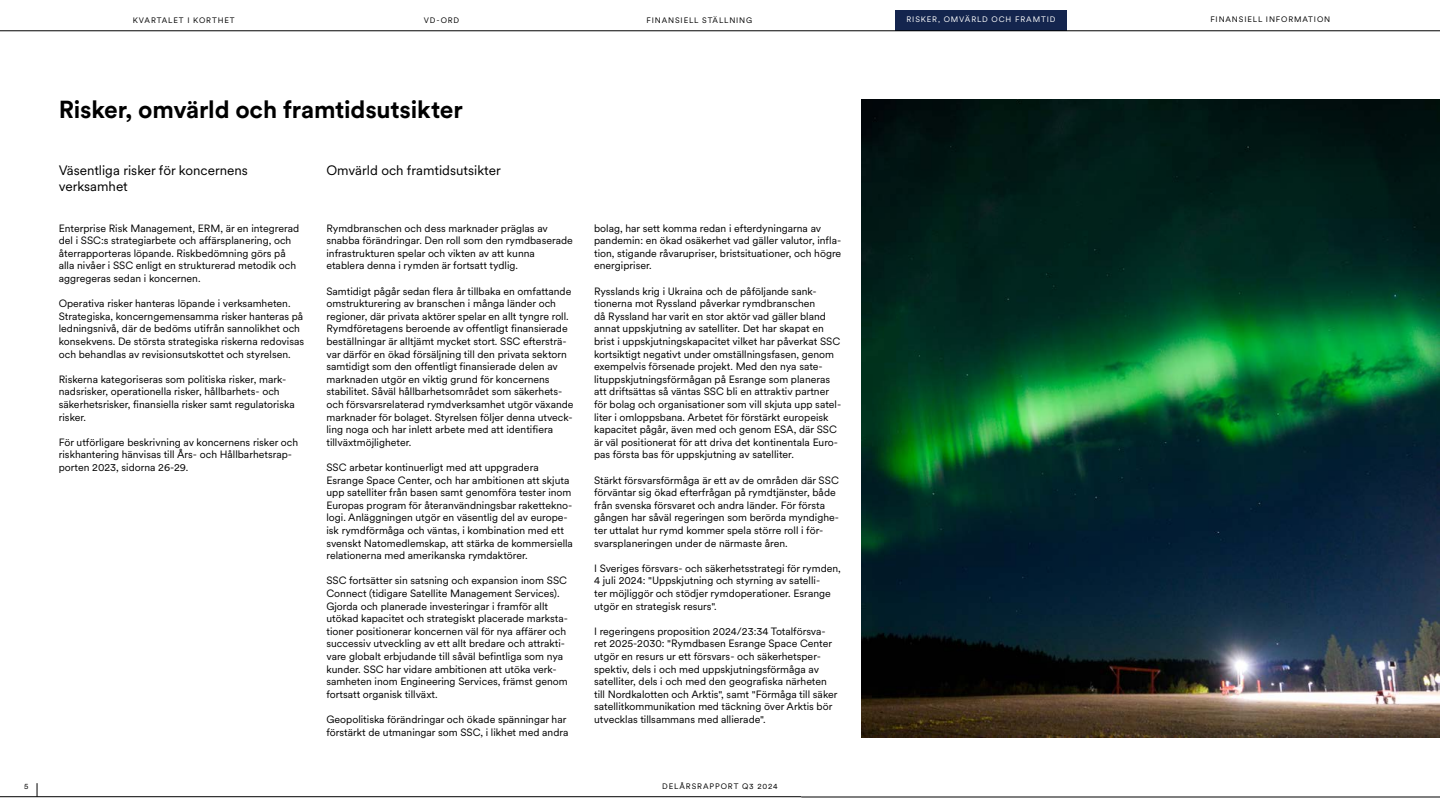
<style>
.page{position:relative;width:1440px;height:810px;background:#fff}
.page>*{position:absolute;margin:0;border:0;box-sizing:border-box;transform-origin:0 0}
.t1{font:700 24.38px "Circular XX";letter-spacing:-.01em;color:#000}
.t2{font:13.5px/16.2px "Circular XX";color:#000}
.t3{font:10.5px/12.6px "Circular XX";color:#000}
.t4{font:7.88px "Circular XX";letter-spacing:.11em;color:#000}
.t5{font:7.88px "Circular XX";letter-spacing:.11em;color:#fff}
</style>
<div class="page">
<img style="left:861px;top:99px;width:579px;height:638px">
<hr style="left:801px;top:797px;width:639px;height:1px;background:#000">
<hr style="left:0;top:797px;width:801px;height:1px;background:#000">
<svg style="left:37px;top:783px;width:1px;height:14px"></svg>
<div style="left:895px;top:10px;width:172px;height:21px;background:#14254e"></div>
<hr style="left:0;top:31px;width:1440px;height:1px;background:#000">
<p class="t4" style="left:133px;top:15px;width:104px">KVARTALET I KORTHET</p>
<p class="t4" style="left:424px;top:15px;width:37px">VD-ORD</p>
<p class="t4" style="left:647px;top:15px;width:107px">FINANSIELL STÄLLNING</p>
<p class="t5" style="left:907px;top:14px;width:150px">RISKER, OMVÄRLD OCH FRAMTID</p>
<p class="t4" style="left:1210px;top:14px;width:121px">FINANSIELL INFORMATION</p>
<h1 class="t1" style="left:59px;top:92px;width:406px">Risker, omvärld och framtidsutsikter</h1>
<p class="t2" style="left:59px;top:162px;width:191px">Väsentliga risker för koncernens verksamhet</p>
<p class="t2" style="left:326px;top:162px;width:176px">Omvärld och framtidsutsikter</p>
<p class="t3" style="left:59px;top:221px;width:242px">Enterprise Risk Management, ERM, är en integrerad del i SSC:s strategiarbete och affärsplanering, och återrapporteras löpande. Riskbedömning görs på alla nivåer i SSC enligt en strukturerad metodik och aggregeras sedan i koncernen.</p>
<p class="t3" style="left:59px;top:297px;width:247px">Operativa risker hanteras löpande i verksamheten.<br>Strategiska, koncerngemensamma risker hanteras på ledningsnivå, där de bedöms utifrån sannolikhet och konsekvens. De största strategiska riskerna redovisas och behandlas av revisionsutskottet och styrelsen.</p>
<p class="t3" style="left:59px;top:372px;width:237px">Riskerna kategoriseras som politiska risker, mark&shy;nadsrisker, operationella risker, hållbarhets- och säkerhetsrisker, finansiella risker samt regulatoriska risker.</p>
<p class="t3" style="left:59px;top:435px;width:241px">För utförligare beskrivning av koncernens risker och riskhantering hänvisas till Års- och Hållbarhetsrap&shy;porten 2023, sidorna 26-29.</p>
<p class="t3" style="left:326px;top:221px;width:248px">Rymdbranschen och dess marknader präglas av snabba förändringar. Den roll som den rymdbaserade infrastrukturen spelar och vikten av att kunna etablera denna i rymden är fortsatt tydlig.</p>
<p class="t3" style="left:326px;top:284px;width:249px">Samtidigt pågår sedan flera år tillbaka en omfattande omstrukturering av branschen i många länder och regioner, där privata aktörer spelar en allt tyngre roll.<br>Rymdföretagens beroende av offentligt finansierade beställningar är alltjämt mycket stort. SSC eftersträ&shy;var därför en ökad försäljning till den privata sektorn samtidigt som den offentligt finansierade delen av marknaden utgör en viktig grund för koncernens stabilitet. Såväl hållbarhetsområdet som säkerhets&shy;och försvarsrelaterad rymdverksamhet utgör växande marknader för bolaget. Styrelsen följer denna utveck&shy;ling noga och har inlett arbete med att identifiera tillväxtmöjligheter.</p>
<p class="t3" style="left:326px;top:461px;width:248px">SSC arbetar kontinuerligt med att uppgradera Esrange Space Center, och har ambitionen att skjuta upp satelliter från basen samt genomföra tester inom Europas program för återanvändningsbar rakettekno&shy;logi. Anläggningen utgör en väsentlig del av europe&shy;isk rymdförmåga och väntas, i kombination med ett svenskt Natomedlemskap, att stärka de kommersiella relationerna med amerikanska rymdaktörer.</p>
<p class="t3" style="left:326px;top:574px;width:243px">SSC fortsätter sin satsning och expansion inom SSC Connect (tidigare Satellite Management Services).<br>Gjorda och planerade investeringar i framför allt utökad kapacitet och strategiskt placerade marksta&shy;tioner positionerar koncernen väl för nya affärer och successiv utveckling av ett allt bredare och attrakti&shy;vare globalt erbjudande till såväl befintliga som nya kunder. SSC har vidare ambitionen att utöka verk&shy;samheten inom Engineering Services, främst genom fortsatt organisk tillväxt.</p>
<p class="t3" style="left:326px;top:713px;width:244px">Geopolitiska förändringar och ökade spänningar har förstärkt de utmaningar som SSC, i likhet med andra</p>
<p class="t3" style="left:594px;top:221px;width:249px">bolag, har sett komma redan i efterdyningarna av pandemin: en ökad osäkerhet vad gäller valutor, infla&shy;tion, stigande råvarupriser, bristsituationer, och högre energipriser.</p>
<p class="t3" style="left:594px;top:284px;width:249px">Rysslands krig i Ukraina och de påföljande sank&shy;tionerna mot Ryssland påverkar rymdbranschen<br>då Ryssland har varit en stor aktör vad gäller bland annat uppskjutning av satelliter. Det har skapat en brist i uppskjutningskapacitet vilket har påverkat SSC kortsiktigt negativt under omställningsfasen, genom exempelvis försenade projekt. Med den nya sate&shy;lituppskjutningsförmågan på Esrange som planeras att driftsättas så väntas SSC bli en attraktiv partner för bolag och organisationer som vill skjuta upp satel&shy;liter i omloppsbana. Arbetet för förstärkt europeisk kapacitet pågår, även med och genom ESA, där SSC är väl positionerat för att driva det kontinentala Euro&shy;pas första bas för uppskjutning av satelliter.</p>
<p class="t3" style="left:594px;top:473px;width:247px">Stärkt försvarsförmåga är ett av de områden där SSC förväntar sig ökad efterfrågan på rymdtjänster, både från svenska försvaret och andra länder. För första gången har såväl regeringen som berörda myndighe&shy;ter uttalat hur rymd kommer spela större roll i för&shy;svarsplaneringen under de närmaste åren.</p>
<p class="t3" style="left:594px;top:561px;width:248px">I Sveriges försvars- och säkerhetsstrategi för rymden, 4 juli 2024: "Uppskjutning och styrning av satelli-<br>ter möjliggör och stödjer rymdoperationer. Esrange utgör en strategisk resurs".</p>
<p class="t3" style="left:594px;top:624px;width:245px">I regeringens proposition 2024/23:34 Totalförsva&shy;ret 2025-2030: "Rymdbasen Esrange Space Center utgör en resurs ur ett försvars- och säkerhetsper&shy;spektiv, dels i och med uppskjutningsförmåga av satelliter, dels i och med den geografiska närheten till Nordkalotten och Arktis", samt "Förmåga till säker satellitkommunikation med täckning över Arktis bör utvecklas tillsammans med allierade".</p>
<p class="t4" style="left:24px;top:781px;width:6px">5</p>
<p class="t4" style="left:662px;top:781px;width:117px">DELÅRSRAPPORT Q3 2024</p>
</div>
